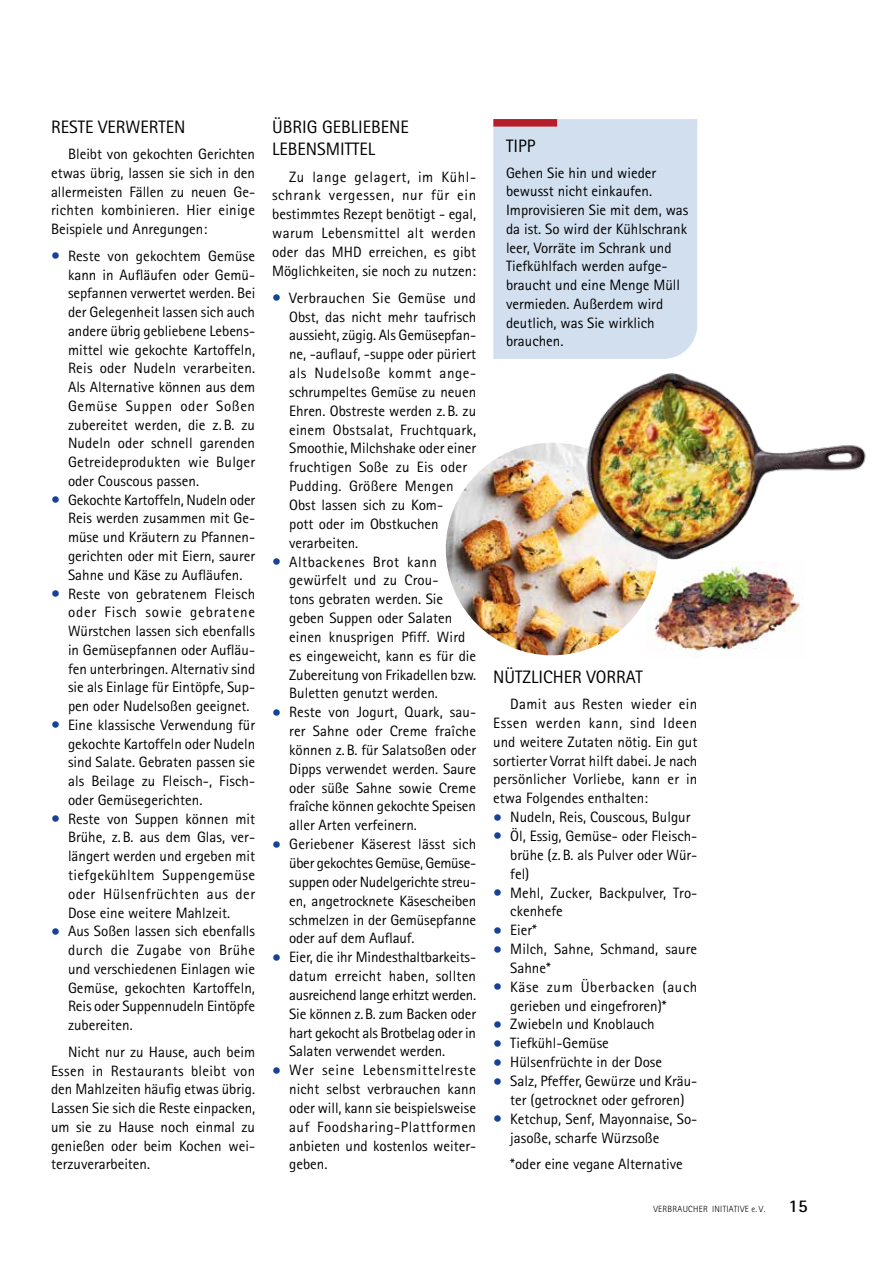
<style>
.page{position:relative;width:893px;height:1263px;background:#fff}
.page>*{position:absolute;margin:0;border:0;box-sizing:border-box;transform-origin:0 0}
.t1{font:18px/22.6px "Rotis Sans Serif";color:#000}
.t2{font:700 18px "Rotis Sans Serif";color:#000}
.t3{font:15px/18.9px "Rotis Sans Serif";color:#000;text-align:justify}
.t4{font:300 9px "Rotis Sans Serif";letter-spacing:.03em;color:#000}
.s1{font-size:18px;color:#164194}
</style>
<div class="page">
<img style="left:646px;top:573px;width:154px;height:78px">
<img style="left:446px;top:443px;width:212px;height:212px;border-radius:106px">
<div style="left:493px;top:119px;width:204px;height:240px;background:#d1dfef"></div>
<div style="left:493px;top:119px;width:64px;height:8px;background:#b61f29"></div>
<img style="left:566px;top:373px;width:300px;height:200px">
<p class="t1" style="left:51px;top:115px;width:136px">RESTE VERWERTEN</p>
<p class="t3" style="left:51px;top:144px;width:206px;text-indent:17px">Bleibt von gekochten Gerichten etwas übrig, lassen sie sich in den allermeisten Fällen zu neuen Ge&shy;richten kombinieren. Hier einige Beispiele und Anregungen:</p>
<p class="t3" style="left:68px;top:246px;width:189px;text-indent:-17px"><span class="s1">•</span> Reste von gekochtem Gemüse kann in Aufläufen oder Gemü&shy;sepfannen verwertet werden. Bei der Gelegenheit lassen sich auch andere übrig gebliebene Lebens&shy;mittel wie gekochte Kartoffeln, Reis oder Nudeln verarbeiten.<br>Als Alternative können aus dem Gemüse Suppen oder Soßen zubereitet werden, die z.B. zu Nudeln oder schnell garenden Getreideprodukten wie Bulger oder Couscous passen.</p>
<p class="t3" style="left:68px;top:490px;width:189px;text-indent:-17px"><span class="s1">•</span> Gekochte Kartoffeln, Nudeln oder Reis werden zusammen mit Ge&shy;müse und Kräutern zu Pfannen&shy;gerichten oder mit Eiern, saurer Sahne und Käse zu Aufläufen.</p>
<p class="t3" style="left:68px;top:584px;width:189px;text-indent:-17px"><span class="s1">•</span> Reste von gebratenem Fleisch oder Fisch sowie gebratene Würstchen lassen sich ebenfalls in Gemüsepfannen oder Aufläu&shy;fen unterbringen. Alternativ sind sie als Einlage für Eintöpfe, Sup&shy;pen oder Nudelsoßen geeignet.</p>
<p class="t3" style="left:68px;top:715px;width:189px;text-indent:-17px"><span class="s1">•</span> Eine klassische Verwendung für gekochte Kartoffeln oder Nudeln sind Salate. Gebraten passen sie als Beilage zu Fleisch-, Fisch&shy;oder Gemüsegerichten.</p>
<p class="t3" style="left:68px;top:809px;width:189px;text-indent:-17px"><span class="s1">•</span> Reste von Suppen können mit Brühe, z.B. aus dem Glas, ver&shy;längert werden und ergeben mit tiefgekühltem Suppengemüse oder Hülsenfrüchten aus der Dose eine weitere Mahlzeit.</p>
<p class="t3" style="left:68px;top:922px;width:189px;text-indent:-17px"><span class="s1">•</span> Aus Soßen lassen sich ebenfalls durch die Zugabe von Brühe und verschiedenen Einlagen wie Gemüse, gekochten Kartoffeln, Reis oder Suppennudeln Eintöpfe zubereiten.</p>
<p class="t3" style="left:51px;top:1042px;width:206px;text-indent:17px">Nicht nur zu Hause, auch beim Essen in Restaurants bleibt von den Mahlzeiten häufig etwas übrig.<br>Lassen Sie sich die Reste einpacken, um sie zu Hause noch einmal zu genießen oder beim Kochen wei&shy;terzuverarbeiten.</p>
<p class="t1" style="left:272px;top:115px;width:138px">ÜBRIG GEBLIEBENE<br>LEBENSMITTEL</p>
<p class="t3" style="left:272px;top:167px;width:206px;text-indent:17px">Zu lange gelagert, im Kühl&shy;schrank vergessen, nur für ein bestimmtes Rezept benötigt - egal, warum Lebensmittel alt werden oder das MHD erreichen, es gibt Möglichkeiten, sie noch zu nutzen:</p>
<p class="t3" style="left:289px;top:288px;width:189px;text-align:left;text-indent:-17px"><span class="s1">•</span> Verbrauchen Sie Gemüse und<br>Obst, das nicht mehr taufrisch aussieht, zügig. Als Gemüsepfan&shy;ne, -auflauf, -suppe oder püriert als Nudelsoße kommt ange&shy;schrumpeltes Gemüse zu neuen<br>Ehren. Obstreste werden z.B. zu einem Obstsalat, Fruchtquark,<br>Smoothie, Milchshake oder einer fruchtigen Soße zu Eis oder<br>Pudding. Größere Mengen<br>Obst lassen sich zu Kom-<br>pott oder im Obstkuchen verarbeiten.</p>
<p class="t3" style="left:289px;top:552px;width:188px;text-align:left;text-indent:-17px"><span class="s1">•</span> Altbackenes Brot kann gewürfelt und zu Crou-<br>tons gebraten werden. Sie geben Suppen oder Salaten einen knusprigen Pfiff. Wird es eingeweicht, kann es für die<br>Zubereitung von Frikadellen bzw.<br>Buletten genutzt werden.</p>
<p class="t3" style="left:289px;top:703px;width:189px;text-indent:-17px"><span class="s1">•</span> Reste von Jogurt, Quark, sau&shy;rer Sahne oder Creme fraîche können z.B. für Salatsoßen oder Dipps verwendet werden. Saure oder süße Sahne sowie Creme fraîche können gekochte Speisen aller Arten verfeinern.</p>
<p class="t3" style="left:289px;top:834px;width:189px;text-indent:-17px"><span class="s1">•</span> Geriebener Käserest lässt sich über gekochtes Gemüse, Gemüse&shy;suppen oder Nudelgerichte streu&shy;en, angetrocknete Käsescheiben schmelzen in der Gemüsepfanne oder auf dem Auflauf.</p>
<p class="t3" style="left:289px;top:947px;width:189px;text-indent:-17px"><span class="s1">•</span> Eier, die ihr Mindesthaltbarkeits&shy;datum erreicht haben, sollten ausreichend lange erhitzt werden.<br>Sie können z.B. zum Backen oder hart gekocht als Brotbelag oder in Salaten verwendet werden.</p>
<p class="t3" style="left:289px;top:1060px;width:189px;text-indent:-17px"><span class="s1">•</span> Wer seine Lebensmittelreste nicht selbst verbrauchen kann oder will, kann sie beispielsweise auf Foodsharing-Plattformen anbieten und kostenlos weiter&shy;geben.</p>
<p class="t1" style="left:506px;top:134px;width:31px">TIPP</p>
<p class="t3" style="left:506px;top:163px;width:184px;text-align:left">Gehen Sie hin und wieder bewusst nicht einkaufen.<br>Improvisieren Sie mit dem, was da ist. So wird der Kühlschrank leer, Vorräte im Schrank und<br>Tiefkühlfach werden aufge&shy;braucht und eine Menge Müll vermieden. Außerdem wird deutlich, was Sie wirklich brauchen.</p>
<p class="t1" style="left:493px;top:665px;width:151px">NÜTZLICHER VORRAT</p>
<p class="t3" style="left:493px;top:694px;width:206px;text-indent:17px">Damit aus Resten wieder ein Essen werden kann, sind Ideen und weitere Zutaten nötig. Ein gut sortierter Vorrat hilft dabei. Je nach persönlicher Vorliebe, kann er in etwa Folgendes enthalten:</p>
<p class="t3" style="left:493px;top:807px;width:199px"><span class="s1">•</span> Nudeln, Reis, Couscous, Bulgur</p>
<p class="t3" style="left:510px;top:826px;width:189px;text-indent:-17px"><span class="s1">•</span> Öl, Essig, Gemüse- oder Fleisch&shy;brühe (z.B. als Pulver oder Wür&shy;fel)</p>
<p class="t3" style="left:510px;top:883px;width:189px;text-indent:-17px"><span class="s1">•</span> Mehl, Zucker, Backpulver, Tro&shy;ckenhefe</p>
<p class="t3" style="left:493px;top:920px;width:45px"><span class="s1">•</span> Eier*</p>
<p class="t3" style="left:510px;top:939px;width:188px;text-indent:-17px"><span class="s1">•</span> Milch, Sahne, Schmand, saure<br>Sahne*</p>
<p class="t3" style="left:510px;top:977px;width:189px;text-indent:-17px"><span class="s1">•</span> Käse zum Überbacken (auch gerieben und eingefroren)*</p>
<p class="t3" style="left:493px;top:1015px;width:163px"><span class="s1">•</span> Zwiebeln und Knoblauch</p>
<p class="t3" style="left:493px;top:1034px;width:117px"><span class="s1">•</span> Tiefkühl-Gemüse</p>
<p class="t3" style="left:493px;top:1052px;width:170px"><span class="s1">•</span> Hülsenfrüchte in der Dose</p>
<p class="t3" style="left:493px;top:1071px;width:206px;text-align:center"><span class="s1">•</span> Salz, Pfeffer, Gewürze und Kräu&shy;ter (getrocknet oder gefroren)</p>
<p class="t3" style="left:510px;top:1109px;width:189px;text-indent:-17px"><span class="s1">•</span> Ketchup, Senf, Mayonnaise, So&shy;jasoße, scharfe Würzsoße</p>
<p class="t3" style="left:510px;top:1155px;width:174px">*oder eine vegane Alternative</p>
<p class="t4" style="left:653px;top:1203px;width:114px">VERBRAUCHER INITIATIVE e. V.</p>
<p class="t2" style="left:789px;top:1195px;width:21px">15</p>
</div>
